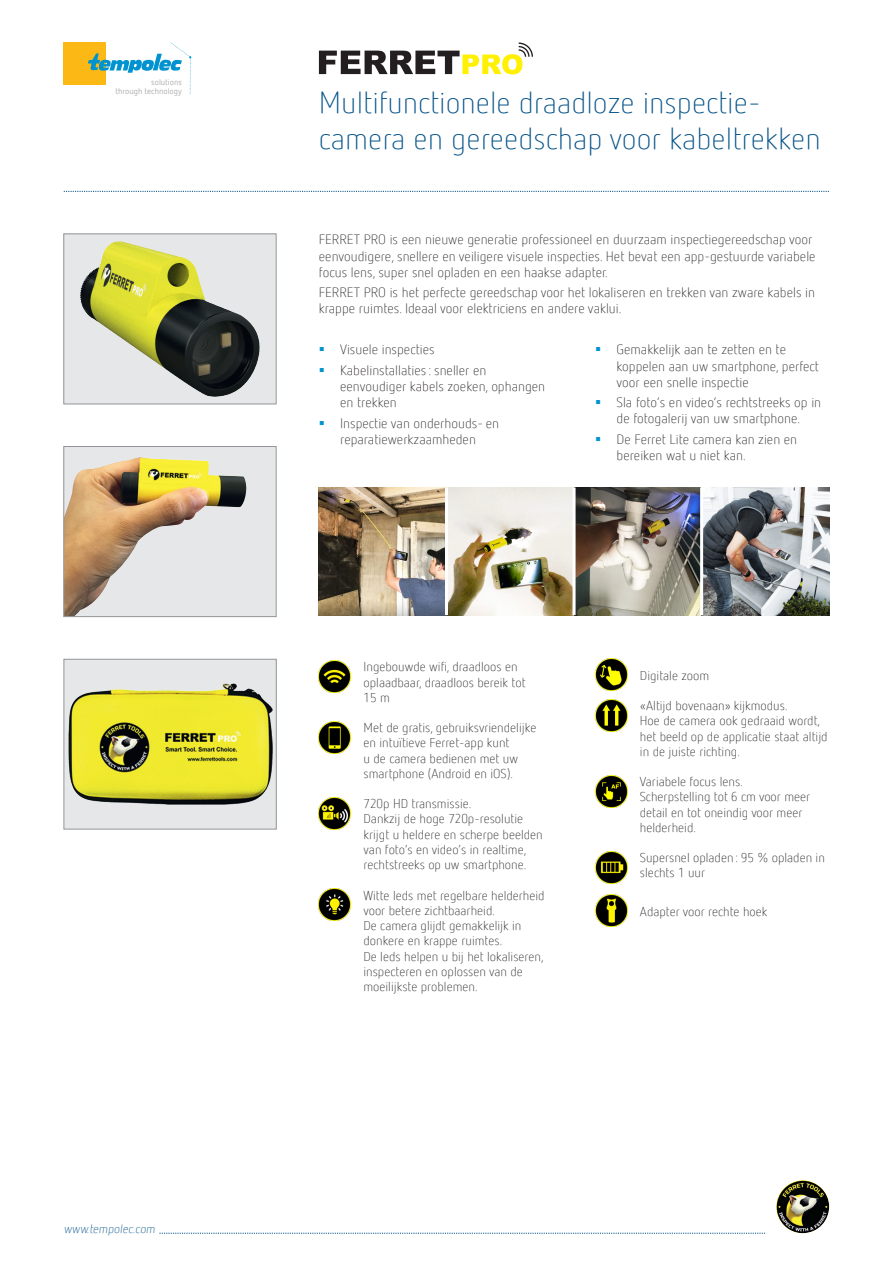
<style>
.page{position:relative;width:893px;height:1263px;background:#fff}
.page>*{position:absolute;margin:0;border:0;box-sizing:border-box;transform-origin:0 0}
.Titre{font:300 30px/36px "Netto Offc Pro";color:#045389}
.t1{font:300 13.5px/16.2px "Netto Offc Pro";color:#231f20}
.PICTO{font:300 12.75px/15.3px "Netto Offc Pro";color:#231f20}
.t2{font:300 12px "Netto Offc Pro";color:#045389}
.t3{font:8.25px/9.9px "Netto Offc Pro";color:#a8a9ad;text-align:right}
</style>
<div class="page">
<svg style="left:159px;top:1233px;width:606px;height:1px"></svg>
<div style="left:64px;top:43px;width:42px;height:42px;background:#fcb814"></div>
<svg style="left:88px;top:43px;width:103px;height:51px"></svg>
<svg style="left:64px;top:191px;width:765px;height:1px"></svg>
<img style="left:776px;top:1180px;width:53px;height:53px;border-radius:26px">
<div style="left:64px;top:446px;width:212px;height:171px;background:#e6e7e9"></div>
<img style="left:66px;top:457px;width:180px;height:158px">
<div style="left:64px;top:446px;width:212px;height:171px;border:1px solid #939598"></div>
<img style="left:319px;top:487px;width:510px;height:128px">
<hr style="left:445px;top:487px;width:3px;height:128px;background:#fff">
<hr style="left:573px;top:487px;width:3px;height:128px;background:#fff">
<hr style="left:700px;top:487px;width:3px;height:128px;background:#fff">
<img style="left:319px;top:661px;width:32px;height:31px">
<img style="left:319px;top:721px;width:32px;height:32px">
<img style="left:319px;top:797px;width:32px;height:32px">
<img style="left:319px;top:889px;width:32px;height:32px">
<img style="left:595px;top:658px;width:32px;height:32px">
<img style="left:595px;top:699px;width:32px;height:32px">
<img style="left:595px;top:775px;width:32px;height:32px">
<img style="left:595px;top:851px;width:32px;height:32px">
<img style="left:595px;top:895px;width:32px;height:32px">
<svg style="left:319px;top:43px;width:214px;height:31px"></svg>
<div style="left:64px;top:234px;width:212px;height:170px;background:#e6e7e9"></div>
<img style="left:81px;top:242px;width:178px;height:154px">
<div style="left:64px;top:234px;width:212px;height:170px;border:1px solid #939598"></div>
<div style="left:64px;top:659px;width:212px;height:170px;background:#e6e7e9"></div>
<img style="left:68px;top:684px;width:204px;height:121px">
<div style="left:64px;top:659px;width:212px;height:170px;border:1px solid #939598"></div>
<p class="t3" style="left:115px;top:76px;width:68px">solutions<br>through technology</p>
<p class="t2" style="left:64px;top:1221px;width:95px">www.tempolec.com</p>
<p class="Titre" style="left:319px;top:84px;width:503px">Multifunctionele draadloze inspectie&shy;camera en gereedschap voor kabeltrekken</p>
<p class="t1" style="left:319px;top:231px;width:498px">FERRET PRO is een nieuwe generatie professioneel en duurzaam inspectiegereedschap voor eenvoudigere, snellere en veiligere visuele inspecties. Het bevat een app-gestuurde variabele focus lens, super snel opladen en een haakse adapter.</p>
<p class="t1" style="left:319px;top:284px;width:498px">FERRET PRO is het perfecte gereedschap voor het lokaliseren en trekken van zware kabels in krappe ruimtes. Ideaal voor elektriciens en andere vaklui.</p>
<p class="t1" style="left:340px;top:341px;width:96px">Visuele inspecties</p>
<p class="t1" style="left:340px;top:362px;width:207px">Kabelinstallaties : sneller en eenvoudiger kabels zoeken, ophangen en trekken</p>
<p class="t1" style="left:340px;top:414px;width:160px">Inspectie van onderhouds- en reparatiewerkzaamheden</p>
<p class="t1" style="left:617px;top:341px;width:204px">Gemakkelijk aan te zetten en te koppelen aan uw smartphone, perfect voor een snelle inspectie</p>
<p class="t1" style="left:617px;top:394px;width:206px">Sla foto’s en video’s rechtstreeks op in de fotogalerij van uw smartphone.</p>
<p class="t1" style="left:617px;top:431px;width:182px">De Ferret Lite camera kan zien en bereiken wat u niet kan.</p>
<p class="PICTO" style="left:364px;top:659px;width:163px">Ingebouwde wifi, draadloos en oplaadbaar, draadloos bereik tot<br>15 m</p>
<p class="PICTO" style="left:364px;top:720px;width:174px">Met de gratis, gebruiksvriendelijke en intuïtieve Ferret-app kunt<br>u de camera bedienen met uw smartphone (Android en iOS).</p>
<p class="PICTO" style="left:364px;top:796px;width:181px">720p HD transmissie.<br>Dankzij de hoge 720p-resolutie krijgt u heldere en scherpe beelden van foto’s en video’s in realtime, rechtstreeks op uw smartphone.</p>
<p class="PICTO" style="left:363px;top:887px;width:183px">Witte leds met regelbare helderheid voor betere zichtbaarheid.<br>De camera glijdt gemakkelijk in donkere en krappe ruimtes.<br>De leds helpen u bij het lokaliseren, inspecteren en oplossen van de moeilijkste problemen.</p>
<p class="PICTO" style="left:640px;top:667px;width:71px">Digitale zoom</p>
<p class="PICTO" style="left:640px;top:697px;width:189px">«Altijd bovenaan» kijkmodus.<br>Hoe de camera ook gedraaid wordt, het beeld op de applicatie staat altijd in de juiste richting.</p>
<p class="PICTO" style="left:640px;top:774px;width:172px">Variabele focus lens.<br>Scherpstelling tot 6 cm voor meer detail en tot oneindig voor meer helderheid.</p>
<p class="PICTO" style="left:640px;top:850px;width:186px">Supersnel opladen: 95 % opladen in slechts 1 uur</p>
<p class="PICTO" style="left:640px;top:904px;width:129px">Adapter voor rechte hoek</p>
</div>
